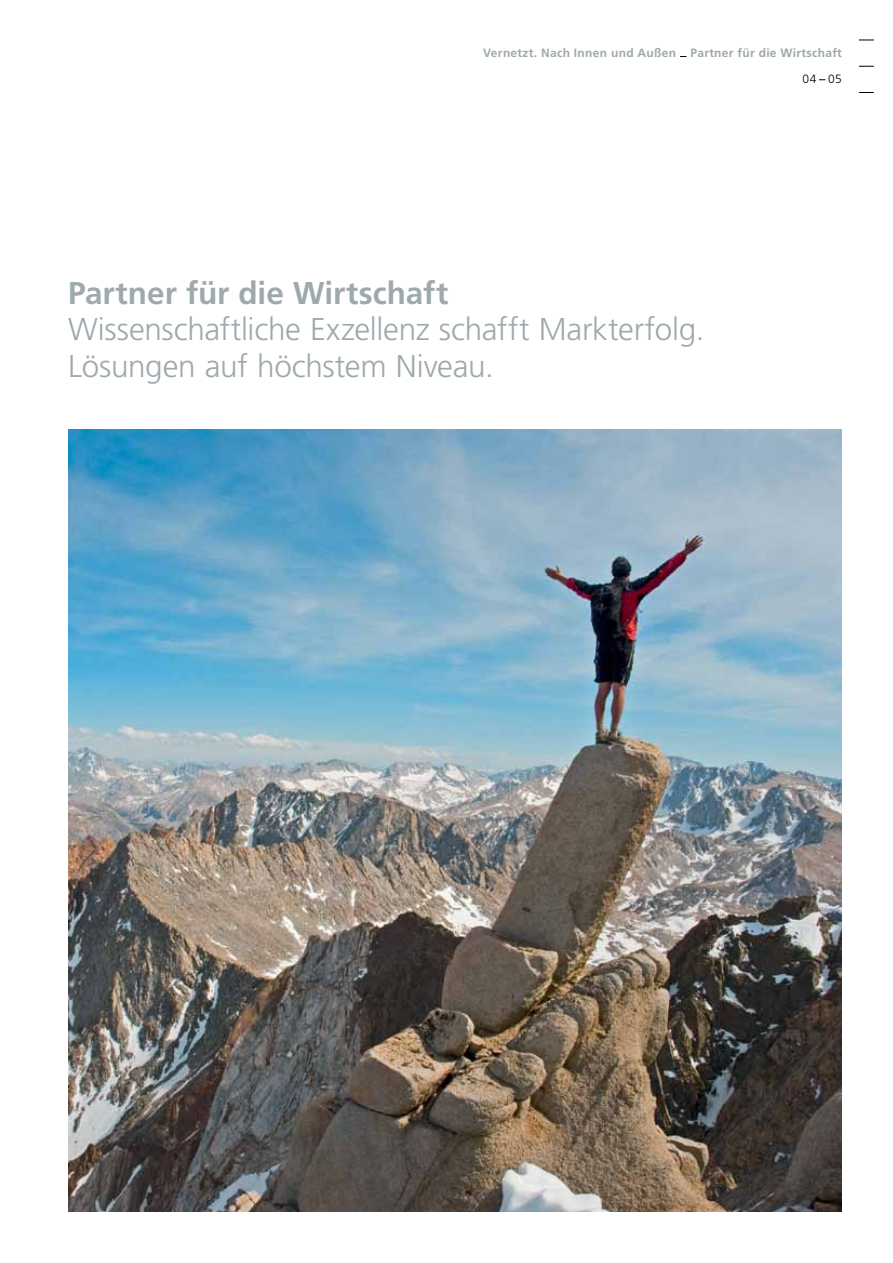
<style>
.page{position:relative;width:893px;height:1263px;background:#fff}
.page>*{position:absolute;margin:0;border:0;box-sizing:border-box;transform-origin:0 0}
.t1{font:300 31.5px/36.8px "Frutiger";letter-spacing:-.01em;color:#9ea9ad}
.t2{font:700 31.5px "Frutiger";color:#9ea9ad}
.t3{font:700 12px "Frutiger";letter-spacing:.025em;color:#9ea9ad}
.t4{font:300 12px "Frutiger";color:#000}
</style>
<div class="page">
<img style="left:68px;top:430px;width:774px;height:782px">
<svg style="left:859px;top:40px;width:15px;height:1px"></svg>
<svg style="left:859px;top:66px;width:15px;height:1px"></svg>
<svg style="left:859px;top:92px;width:15px;height:1px"></svg>
<p class="t3" style="left:483px;top:46px;width:360px">Vernetzt. Nach Innen und Außen Partner für die Wirtschaft</p>
<p class="t4" style="left:802px;top:72px;width:41px">04 05</p>
<p class="t2" style="left:68px;top:274px;width:382px">Partner für die Wirtschaft</p>
<p class="t1" style="left:68px;top:311px;width:638px">Wissenschaftliche Exzellenz schafft Markterfolg.<br>Lösungen auf höchstem Niveau.</p>
</div>
